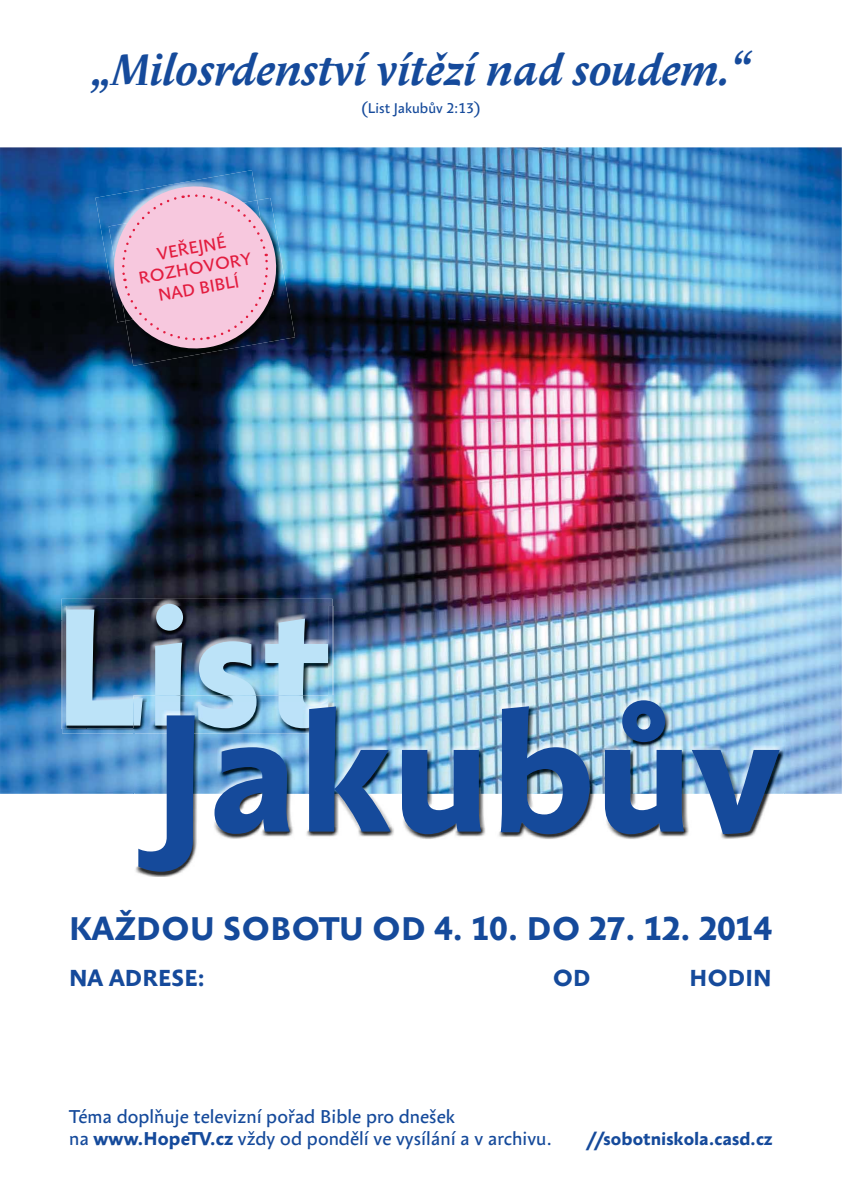
<style>
.page{position:relative;width:842px;height:1191px;background:#fff}
.page>*{position:absolute;margin:0;border:0;box-sizing:border-box;transform-origin:0 0}
.t1{font:700 165.9px "Anselm Sans";color:#154a9b}
.t2{font:700 165.9px "Anselm Sans";color:#bce3f8}
.t3{font:italic 700 43px "Anselm Serif";color:#154a9b}
.t4{font:700 32.6px "Anselm Sans";color:#154a9b}
.t5{font:700 23px "Anselm Sans";color:#154a9b}
.t6{font:18.4px/22.1px "Anselm Sans";color:#154a9b}
.t7{font:700 17.6px "Anselm Sans";color:#154a9b}
.t8{font:17.1px/20.5px "Anselm Sans";color:#e31c3f;text-align:center}
.t9{font:14px "Anselm Sans";color:#154a9b}
.s1{font-weight:700}
</style>
<div class="page">
<img style="left:0;top:147px;width:842px;height:647px">
<img style="left:61px;top:599px;width:271px;height:21px">
<img style="left:61px;top:620px;width:1px;height:109px">
<img style="left:66px;top:604px;width:262px;height:100px">
<img style="left:328px;top:606px;width:6px;height:89px">
<img style="left:62px;top:729px;width:71px;height:4px">
<img style="left:62px;top:606px;width:25px;height:123px">
<img style="left:86px;top:728px;width:47px;height:1px">
<img style="left:66px;top:704px;width:67px;height:24px">
<img style="left:133px;top:733px;width:1px;height:61px">
<img style="left:334px;top:695px;width:450px;height:8px">
<svg style="left:328px;top:695px;width:6px;height:8px"></svg>
<img style="left:133px;top:695px;width:195px;height:33px">
<img style="left:135px;top:870px;width:49px;height:7px">
<img style="left:309px;top:703px;width:476px;height:91px">
<img style="left:135px;top:794px;width:635px;height:76px">
<img style="left:134px;top:733px;width:175px;height:61px">
<img style="left:134px;top:703px;width:200px;height:30px">
<img style="left:134px;top:703px;width:198px;height:26px">
<img style="left:134px;top:703px;width:194px;height:25px">
<img style="left:95px;top:170px;width:162px;height:152px">
<img style="left:125px;top:198px;width:170px;height:168px">
<svg style="left:108px;top:180px;width:175px;height:175px;background:#b19db8"></svg>
<h2 class="t3" style="left:92px;top:45px;width:660px">„Milosrdenství vítězí nad soudem.“</h2>
<p class="t8" style="left:134px;top:248px;width:116px;rotate:-10deg">VEŘEJNÉ<br>ROZHOVORY<br>NAD BIBLÍ</p>
<p class="t9" style="left:361px;top:100px;width:121px">(List Jakubův 2:13)</p>
<h1 class="t2" style="left:52px;top:571px;width:282px">List</h1>
<h1 class="t1" style="left:152px;top:677px;width:629px">Jakubův</h1>
<h3 class="t4" style="left:69px;top:910px;width:704px">KAŽDOU SOBOTU OD 4. 10. DO 27. 12. 2014</h3>
<p class="t5" style="left:69px;top:965px;width:138px">NA ADRESE:</p>
<p class="t5" style="left:553px;top:965px;width:39px">OD</p>
<p class="t5" style="left:690px;top:965px;width:83px">HODIN</p>
<p class="t6" style="left:69px;top:1106px;width:485px">Téma doplňuje televizní pořad Bible pro dnešek<br>na <span class="s1">www.HopeTV.cz</span> vždy od pondělí ve vysílání a v archivu.</p>
<p class="t7" style="left:588px;top:1129px;width:187px">//sobotniskola.casd.cz</p>
</div>
